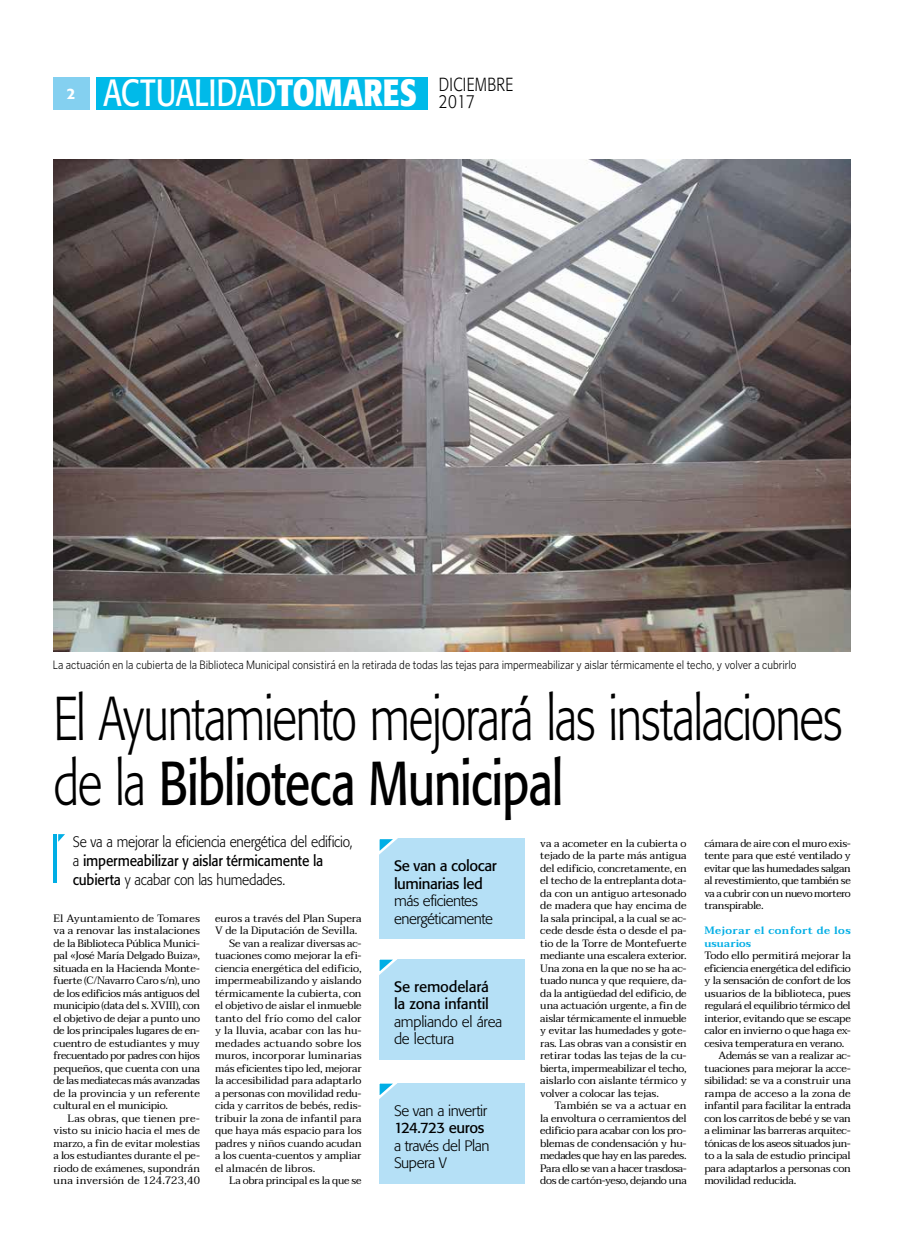
<style>
.page{position:relative;width:904px;height:1234px;background:#fff}
.page>*{position:absolute;margin:0;border:0;box-sizing:border-box;transform-origin:0 0}
.t1{font:300 61.25px/65px "Formata";letter-spacing:-.03em;color:#000;scale:.77 1}
.t2{font:37.5px "Formata";letter-spacing:.005em;color:#fff;scale:.8 1}
.t3{font:300 18.75px "Formata";color:#000;scale:.8 1}
.t4{font:300 15px/18.8px "Formata";letter-spacing:-.02em;color:#000;scale:.91 1}
.t5{font:300 15px/17.5px "Formata";letter-spacing:-.02em;color:#000}
.t6{font:15px/17.5px "Formata";letter-spacing:-.02em;color:#000}
.t7{font:500 15px "Formata";color:#fff}
.t8{font:300 12.5px "Poynter Gothic Text";letter-spacing:-.005em;color:#000;scale:.85 1}
.t9{font:10.62px/12.5px "Taviraj";letter-spacing:-.01em;color:#000;text-align:justify}
.t10{font:10.62px "Taviraj";letter-spacing:.01em;color:#000}
.t11{font:10.62px "Taviraj";letter-spacing:-.035em;color:#000}
.t12{font:10.62px "Taviraj";letter-spacing:.015em;color:#000}
.t13{font:600 10.62px/12.5px "Taviraj";letter-spacing:.035em;color:#00aee5}
.t14{font:10.62px "Taviraj";letter-spacing:-.03em;color:#000}
.t15{font:10.62px "Taviraj";letter-spacing:.02em;color:#000}
.s1{font-weight:700}
.s2{font-weight:400}
</style>
<div class="page">
<div style="left:96px;top:77px;width:332px;height:33px;background:#00bae9"></div>
<div style="left:53px;top:77px;width:36px;height:33px;background:#84d0f0"></div>
<img style="left:53px;top:159px;width:797px;height:492px">
<div style="left:379px;top:838px;width:146px;height:101px;background:#b5e0f6"></div>
<svg style="left:379px;top:838px;width:19px;height:17px"></svg>
<hr style="left:53px;top:834px;width:3px;height:48px;background:#00aee5">
<svg style="left:58px;top:834px;width:7px;height:7px"></svg>
<div style="left:379px;top:958px;width:146px;height:101px;background:#b5e0f6"></div>
<svg style="left:379px;top:958px;width:24px;height:17px"></svg>
<div style="left:379px;top:1082px;width:146px;height:101px;background:#b5e0f6"></div>
<svg style="left:379px;top:1082px;width:24px;height:17px"></svg>
<h3 class="t7" style="left:67px;top:84px;width:10px">2</h3>
<h2 class="t2" style="left:103px;top:70px;width:511px">actualidad<span class="s1">TOMARES</span> <sup>diciembre</sup></h2>
<h3 class="t3" style="left:439px;top:91px;width:47px">2017</h3>
<p class="t8" style="left:53px;top:658px;width:876px">La actuación en la cubierta de la Biblioteca Municipal consistirá en la retirada de todas las tejas para impermeabilizar y aislar térmicamente el techo, y volver a cubrirlo</p>
<h1 class="t1" style="left:53px;top:686px;width:1026px">El Ayuntamiento mejorará las instalaciones de la <span class="s2">Biblioteca Municipal</span></h1>
<h3 class="t4" style="left:73px;top:832px;width:309px">Se va a mejorar la eficiencia energética del edificio, a <span class="s2">impermeabilizar y aislar térmicamente la cubierta</span> y acabar con las humedades.</h3>
<p class="t9" style="left:53px;top:911px;width:148px">El Ayuntamiento de Tomares va a renovar las instalaciones de la Biblioteca Pública Munici&shy;pal «José María Delgado Buiza», situada en la Hacienda Monte&shy;fuerte (C/Navarro Caro s/n), uno de los edificios más antiguos del municipio (data del s. XVIII), con el objetivo de dejar a punto uno de los principales lugares de en&shy;cuentro de estudiantes y muy frecuentado por padres con hijos pequeños, que cuenta con una de las mediatecas más avanzadas de la provincia y un referente cultural en el municipio.</p>
<p class="t9" style="left:53px;top:1111px;width:148px;text-indent:14px">Las obras, que tienen pre&shy;visto su inicio hacia el mes de marzo, a fin de evitar molestias a los estudiantes durante el pe&shy;riodo de exámenes, supondrán una inversión de 124.723,40</p>
<p class="t9" style="left:215px;top:911px;width:148px">euros a través del Plan Supera</p>
<p class="t9" style="left:215px;top:924px;width:144px">V de la Diputación de Sevilla.</p>
<p class="t9" style="left:229px;top:936px;width:134px">Se van a realizar diversas ac-</p>
<p class="t9" style="left:215px;top:949px;width:148px">tuaciones como mejorar la efi-</p>
<p class="t9" style="left:215px;top:961px;width:148px">ciencia energética del edificio,</p>
<p class="t9" style="left:215px;top:974px;width:148px">impermeabilizando y aislando</p>
<p class="t9" style="left:215px;top:986px;width:148px">térmicamente la cubierta, con</p>
<p class="t9" style="left:215px;top:999px;width:148px">el objetivo de aislar el inmueble</p>
<p class="t10" style="left:215px;top:1009px;width:148px">tanto del frío como del calor</p>
<p class="t12" style="left:215px;top:1021px;width:148px">y la lluvia, acabar con las hu-</p>
<p class="t15" style="left:215px;top:1034px;width:148px">medades actuando sobre los</p>
<p class="t12" style="left:215px;top:1046px;width:148px">muros, incorporar luminarias</p>
<p class="t9" style="left:215px;top:1061px;width:148px">más eficientes tipo led, mejorar</p>
<p class="t9" style="left:215px;top:1074px;width:148px">la accesibilidad para adaptarlo</p>
<p class="t9" style="left:215px;top:1086px;width:148px">a personas con movilidad redu-</p>
<p class="t9" style="left:215px;top:1099px;width:148px">cida y carritos de bebés, redis-</p>
<p class="t10" style="left:215px;top:1109px;width:148px">tribuir la zona de infantil para</p>
<p class="t9" style="left:215px;top:1124px;width:148px">que haya más espacio para los</p>
<p class="t9" style="left:215px;top:1136px;width:148px">padres y niños cuando acudan</p>
<p class="t9" style="left:215px;top:1149px;width:148px">a los cuenta-cuentos y ampliar</p>
<p class="t9" style="left:215px;top:1161px;width:102px">el almacén de libros.</p>
<p class="t9" style="left:229px;top:1174px;width:134px">La obra principal es la que se</p>
<h3 class="t6" style="left:394px;top:856px;width:104px">Se van a colocar luminarias led</h3>
<h3 class="t5" style="left:394px;top:892px;width:100px">más eficientes energéticamente</h3>
<h3 class="t6" style="left:394px;top:977px;width:96px">Se remodelará la zona infantil</h3>
<h3 class="t5" style="left:394px;top:1012px;width:110px">ampliando el área de lectura</h3>
<h3 class="t5" style="left:394px;top:1101px;width:95px">Se van a invertir</h3>
<h3 class="t6" style="left:394px;top:1118px;width:92px">124.723 euros</h3>
<h3 class="t5" style="left:394px;top:1136px;width:97px">a través del Plan<br>Supera V</h3>
<p class="t9" style="left:540px;top:836px;width:148px">va a acometer en la cubierta o tejado de la parte más antigua del edificio, concretamente, en el techo de la entreplanta dota&shy;da con un antiguo artesonado de madera que hay encima de la sala principal, a la cual se ac&shy;cede desde ésta o desde el pa&shy;tio de la Torre de Montefuerte mediante una escalera exterior.<br>Una zona en la que no se ha ac&shy;tuado nunca y que requiere, da&shy;da la antigüedad del edificio, de una actuación urgente, a fin de aislar térmicamente el inmueble y evitar las humedades y gote&shy;ras. Las obras van a consistir en retirar todas las tejas de la cu&shy;bierta, impermeabilizar el techo, aislarlo con aislante térmico y volver a colocar las tejas.</p>
<p class="t9" style="left:540px;top:1099px;width:148px;text-indent:14px">También se va a actuar en la envoltura o cerramientos del edificio para acabar con los pro&shy;blemas de condensación y hu&shy;medades que hay en las paredes.<br>Para ello se van a hacer trasdosa&shy;dos de cartón-yeso, dejando una</p>
<p class="t9" style="left:704px;top:836px;width:148px">cámara de aire con el muro exis&shy;tente para que esté ventilado y evitar que las humedades salgan al revestimiento, que también se va a cubrir con un nuevo mortero transpirable.</p>
<p class="t13" style="left:704px;top:924px;width:148px">Mejorar el confort de los usuarios</p>
<p class="t9" style="left:704px;top:949px;width:148px">Todo ello permitirá mejorar la</p>
<p class="t11" style="left:704px;top:959px;width:148px">eficiencia energética del edificio</p>
<p class="t9" style="left:704px;top:974px;width:148px">y la sensación de confort de los</p>
<p class="t9" style="left:704px;top:986px;width:148px">usuarios de la biblioteca, pues</p>
<p class="t9" style="left:704px;top:999px;width:148px">regulará el equilibrio térmico del</p>
<p class="t9" style="left:704px;top:1011px;width:148px">interior, evitando que se escape</p>
<p class="t14" style="left:704px;top:1021px;width:148px">calor en invierno o que haga ex-</p>
<p class="t9" style="left:704px;top:1036px;width:141px">cesiva temperatura en verano.</p>
<p class="t9" style="left:718px;top:1049px;width:134px">Además se van a realizar ac-</p>
<p class="t9" style="left:704px;top:1061px;width:148px">tuaciones para mejorar la acce-</p>
<p class="t9" style="left:704px;top:1074px;width:148px">sibilidad: se va a construir una</p>
<p class="t10" style="left:704px;top:1084px;width:148px">rampa de acceso a la zona de</p>
<p class="t9" style="left:704px;top:1099px;width:148px">infantil para facilitar la entrada</p>
<p class="t9" style="left:704px;top:1111px;width:148px">con los carritos de bebé y se van</p>
<p class="t9" style="left:704px;top:1124px;width:148px">a eliminar las barreras arquitec-</p>
<p class="t11" style="left:704px;top:1134px;width:148px">tónicas de los aseos situados jun-</p>
<p class="t9" style="left:704px;top:1149px;width:148px">to a la sala de estudio principal</p>
<p class="t9" style="left:704px;top:1161px;width:148px">para adaptarlos a personas con</p>
<p class="t9" style="left:704px;top:1174px;width:93px">movilidad reducida.</p>
</div>
